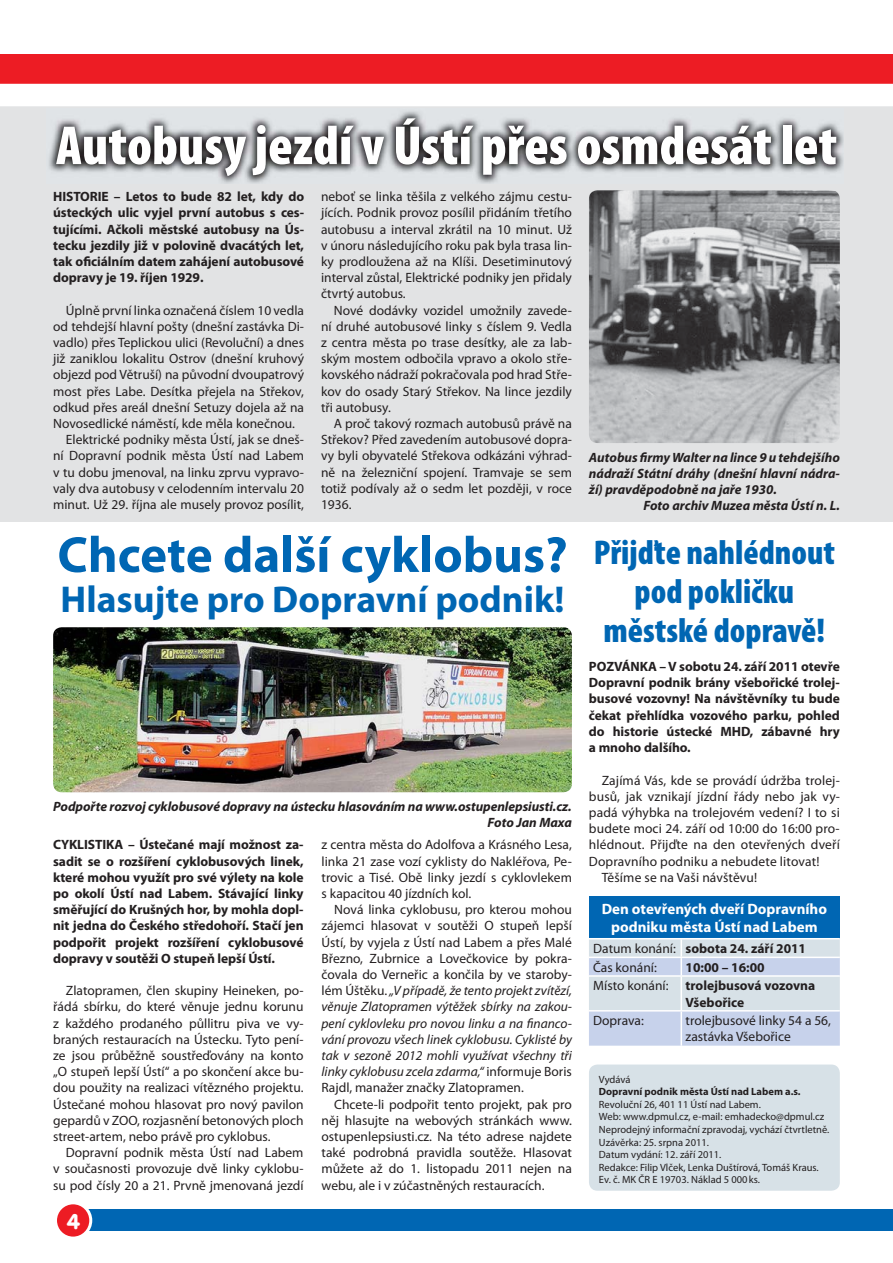
<style>
.page{position:relative;width:893px;height:1263px;background:#fff}
.page>*{position:absolute;margin:0;border:0;box-sizing:border-box;transform-origin:0 0}
.t1{font:900 condensed 55.5px "Myriad Pro";color:#fff}
.t2{font:700 51px "Myriad Pro";color:#0066b3}
.t3{font:700 37.5px "Myriad Pro";color:#0066b3}
.t4{font:900 condensed 34.5px/39px "Myriad Pro";color:#0066b3;text-align:center}
.t5{font:700 21px "Vogue";color:#fff}
.t6{font:700 15px/18px "Myriad Pro";color:#fff;text-align:center}
.t7{font:13.5px/16.2px "Myriad Pro";color:#231f20;text-align:justify}
.t8{font:700 13.5px/16.2px "Myriad Pro";letter-spacing:-.005em;color:#231f20;text-align:justify}
.t9{font:italic 700 13.5px/16.2px "Myriad Pro";color:#231f20;text-align:right}
.t10{font:10.5px/12.6px "Myriad Pro";color:#231f20}
.t11{font:700 10.5px "Myriad Pro";color:#231f20}
.s1{font-style:italic}
.s2{font-weight:700}
</style>
<div class="page">
<div style="left:0;top:106px;width:893px;height:416px;background:#e2e3e4"></div>
<div style="left:0;top:54px;width:893px;height:30px;background:#ed1c24"></div>
<div style="left:589px;top:1064px;width:251px;height:127px;background:#d7e1e7;border-radius:9px"></div>
<div style="left:71px;top:1210px;width:822px;height:21px;background:#0066b3"></div>
<div style="left:56px;top:1203px;width:35px;height:35px;background:#ed1c24;border-radius:50%"></div>
<div style="left:54px;top:1201px;width:38px;height:38px;border:3px solid #fff;border-radius:50%"></div>
<img style="left:46px;top:108px;width:798px;height:76px">
<div style="left:589px;top:897px;width:251px;height:42px;background:#0066b3"></div>
<hr style="left:589px;top:938px;width:251px;height:1px;background:#fff">
<svg style="left:589px;top:939px;width:251px;height:107px;background:#d0dae9"></svg>
<hr style="left:589px;top:975px;width:251px;height:2px;background:#fff">
<hr style="left:681px;top:977px;width:1px;height:33px;background:#fff">
<hr style="left:589px;top:1010px;width:251px;height:1px;background:#fff">
<hr style="left:681px;top:1011px;width:1px;height:35px;background:#fff">
<img style="left:53px;top:627px;width:519px;height:165px;border-radius:9px">
<img style="left:589px;top:190px;width:251px;height:253px;border-radius:9px">
<h1 class="t1" style="left:56px;top:125px;width:783px">Autobusy jezdí v Ústí přes osmdesát let</h1>
<p class="t8" style="left:53px;top:190px;width:252px">HISTORIE – Letos to bude 82 let, kdy do ústeckých ulic vyjel první autobus s ces&shy;tujícími. Ačkoli městské autobusy na Ús&shy;tecku jezdily již v polovině dvacátých let, tak oficiálním datem zahájení autobusové dopravy je 19. říjen 1929.</p>
<p class="t7" style="left:66px;top:303px;width:240px">Úplně první linka označená číslem 10 vedla</p>
<p class="t7" style="left:53px;top:320px;width:252px">od tehdejší hlavní pošty (dnešní zastávka Di-</p>
<p class="t7" style="left:53px;top:336px;width:252px">vadlo) přes Teplickou ulici (Revoluční) a dnes</p>
<p class="t7" style="left:53px;top:352px;width:252px">již zaniklou lokalitu Ostrov (dnešní kruhový</p>
<p class="t7" style="left:53px;top:368px;width:252px">objezd pod Větruší) na původní dvoupatrový</p>
<p class="t7" style="left:53px;top:384px;width:252px">most přes Labe. Desítka přejela na Střekov,</p>
<p class="t7" style="left:53px;top:401px;width:252px">odkud přes areál dnešní Setuzy dojela až na</p>
<p class="t7" style="left:53px;top:417px;width:243px">Novosedlické náměstí, kde měla konečnou.</p>
<p class="t7" style="left:66px;top:433px;width:240px">Elektrické podniky města Ústí, jak se dneš-</p>
<p class="t7" style="left:53px;top:449px;width:252px">ní Dopravní podnik města Ústí nad Labem</p>
<p class="t7" style="left:53px;top:465px;width:252px">v tu dobu jmenoval, na linku zprvu vypravo-</p>
<p class="t7" style="left:53px;top:482px;width:252px">valy dva autobusy v celodenním intervalu 20</p>
<p class="t7" style="left:53px;top:498px;width:252px">minut. Už 29. října ale musely provoz posílit,</p>
<p class="t7" style="left:321px;top:190px;width:252px">neboť se linka těšila z velkého zájmu cestu&shy;jících. Podnik provoz posílil přidáním třetího autobusu a interval zkrátil na 10 minut. Už v únoru následujícího roku pak byla trasa lin&shy;ky prodloužena až na Klíši. Desetiminutový interval zůstal, Elektrické podniky jen přidaly čtvrtý autobus.</p>
<p class="t7" style="left:321px;top:303px;width:252px;text-indent:13px">Nové dodávky vozidel umožnily zavede&shy;ní druhé autobusové linky s číslem 9. Vedla z centra města po trase desítky, ale za lab&shy;ským mostem odbočila vpravo a okolo stře&shy;kovského nádraží pokračovala pod hrad Stře&shy;kov do osady Starý Střekov. Na lince jezdily tři autobusy.</p>
<p class="t7" style="left:321px;top:417px;width:252px;text-indent:13px">A proč takový rozmach autobusů právě na Střekov? Před zavedením autobusové dopra&shy;vy byli obyvatelé Střekova odkázáni výhrad&shy;ně na železniční spojení. Tramvaje se sem totiž podívaly až o sedm let později, v roce 1936.</p>
<h2 class="t2" style="left:57px;top:536px;width:512px">Chcete další cyklobus?</h2>
<h3 class="t3" style="left:61px;top:586px;width:505px">Hlasujte pro Dopravní podnik!</h3>
<p class="t9" style="left:53px;top:800px;width:520px">Podpořte rozvoj cyklobusové dopravy na ústecku hlasováním na www.ostupenlepsiusti.cz.<br>Foto Jan Maxa</p>
<p class="t8" style="left:53px;top:838px;width:252px">CYKLISTIKA – Ústečané mají možnost za&shy;sadit se o rozšíření cyklobusových linek, které mohou využít pro své výlety na kole po okolí Ústí nad Labem. Stávající linky směřující do Krušných hor, by mohla dopl&shy;nit jedna do Českého středohoří. Stačí jen podpořit projekt rozšíření cyklobusové dopravy v soutěži O stupeň lepší Ústí.</p>
<p class="t7" style="left:53px;top:984px;width:252px;text-indent:13px">Zlatopramen, člen skupiny Heineken, po&shy;řádá sbírku, do které věnuje jednu korunu z každého prodaného půllitru piva ve vy&shy;braných restauracích na Ústecku. Tyto pení&shy;ze jsou průběžně soustřeďovány na konto „O stupeň lepší Ústí“ a po skončení akce bu&shy;dou použity na realizaci vítězného projektu.<br>Ústečané mohou hlasovat pro nový pavilon gepardů v ZOO, rozjasnění betonových ploch street-artem, nebo právě pro cyklobus.</p>
<p class="t7" style="left:53px;top:1146px;width:252px;text-indent:13px">Dopravní podnik města Ústí nad Labem v současnosti provozuje dvě linky cyklobu&shy;su pod čísly 20 a 21. Prvně jmenovaná jezdí</p>
<h3 class="t5" style="left:67px;top:1208px;width:14px">4</h3>
<p class="t7" style="left:322px;top:838px;width:252px">z centra města do Adolfova a Krásného Lesa, linka 21 zase vozí cyklisty do Nakléřova, Pe&shy;trovic a Tisé. Obě linky jezdí s cyklovlekem s kapacitou 40 jízdních kol.</p>
<p class="t7" style="left:322px;top:903px;width:252px;text-indent:13px">Nová linka cyklobusu, pro kterou mohou zájemci hlasovat v soutěži O stupeň lepší Ústí, by vyjela z Ústí nad Labem a přes Malé Březno, Zubrnice a Lovečkovice by pokra&shy;čovala do Verneřic a končila by ve staroby&shy;lém Úštěku. <span class="s1">„V případě, že tento projekt zvítězí, věnuje Zlatopramen výtěžek sbírky na zakou&shy;pení cyklovleku pro novou linku a na financo&shy;vání provozu všech linek cyklobusu. Cyklisté by tak v sezoně 2012 mohli využívat všechny tři linky cyklobusu zcela zdarma,“</span> informuje Boris Rajdl, manažer značky Zlatopramen.</p>
<p class="t7" style="left:322px;top:1097px;width:252px;text-indent:13px">Chcete-li podpořit tento projekt, pak pro něj hlasujte na webových stránkách www. ostupenlepsiusti.cz. Na této adrese najdete také podrobná pravidla soutěže. Hlasovat můžete až do 1. listopadu 2011 nejen na webu, ale i v zúčastněných restauracích.</p>
<p class="t9" style="left:589px;top:450px;width:252px">Autobus firmy Walter na lince 9 u tehdejšího</p>
<p class="t9" style="left:589px;top:467px;width:252px">nádraží Státní dráhy (dnešní hlavní nádra-</p>
<p class="t9" style="left:589px;top:483px;width:189px">ží) pravděpodobně na jaře 1930.</p>
<p class="t9" style="left:643px;top:499px;width:198px">Foto archiv Muzea města Ústí n. L.</p>
<h3 class="t4" style="left:594px;top:536px;width:243px">Přijďte nahlédnout pod pokličku městské dopravě!</h3>
<p class="t8" style="left:589px;top:660px;width:253px">POZVÁNKA – V sobotu 24. září 2011 otevře Dopravní podnik brány všebořické trolej&shy;busové vozovny! Na návštěvníky tu bude čekat přehlídka vozového parku, pohled do historie ústecké MHD, zábavné hry a mnoho dalšího.</p>
<p class="t7" style="left:602px;top:773px;width:240px">Zajímá Vás, kde se provádí údržba trolej-</p>
<p class="t7" style="left:589px;top:789px;width:252px">busů, jak vznikají jízdní řády nebo jak vy-</p>
<p class="t7" style="left:589px;top:806px;width:252px">padá výhybka na trolejovém vedení? I to si</p>
<p class="t7" style="left:589px;top:822px;width:252px">budete moci 24. září od 10:00 do 16:00 pro-</p>
<p class="t7" style="left:589px;top:838px;width:252px">hlédnout. Přijďte na den otevřených dveří</p>
<p class="t7" style="left:589px;top:854px;width:232px">Dopravního podniku a nebudete litovat!</p>
<p class="t7" style="left:602px;top:870px;width:157px">Těšíme se na Vaši návštěvu!</p>
<p class="t6" style="left:602px;top:902px;width:227px">Den otevřených dveří Dopravního podniku města Ústí nad Labem</p>
<p class="t7" style="left:593px;top:941px;width:214px;line-height:18.6px">Datum konání: <span class="s2">sobota 24. září 2011<br></span>Čas konání:</p>
<p class="t8" style="left:686px;top:960px;width:81px">10:00 – 16:00</p>
<p class="t7" style="left:593px;top:979px;width:77px">Místo konání:</p>
<p class="t8" style="left:686px;top:979px;width:131px">trolejbusová vozovna<br>Všebořice</p>
<p class="t7" style="left:593px;top:1014px;width:52px">Doprava:</p>
<p class="t7" style="left:686px;top:1014px;width:147px">trolejbusové linky 54 a 56, zastávka Všebořice</p>
<p class="t10" style="left:599px;top:1074px;width:33px">Vydává</p>
<p class="t11" style="left:599px;top:1088px;width:203px">Dopravní podnik města Ústí nad Labem a.s.</p>
<p class="t10" style="left:599px;top:1099px;width:232px">Revoluční 26, 401 11 Ústí nad Labem.<br>Web: www.dpmul.cz, e-mail: emhadecko@dpmul.cz Neprodejný informační zpravodaj, vychází čtvrtletně.<br>Uzávěrka: 25. srpna 2011.<br>Datum vydání: 12. září 2011.<br>Redakce: Filip Vlček, Lenka Duštírová, Tomáš Kraus.<br>Ev. č. MK ČR E 19703. Náklad 5 000 ks.</p>
</div>
